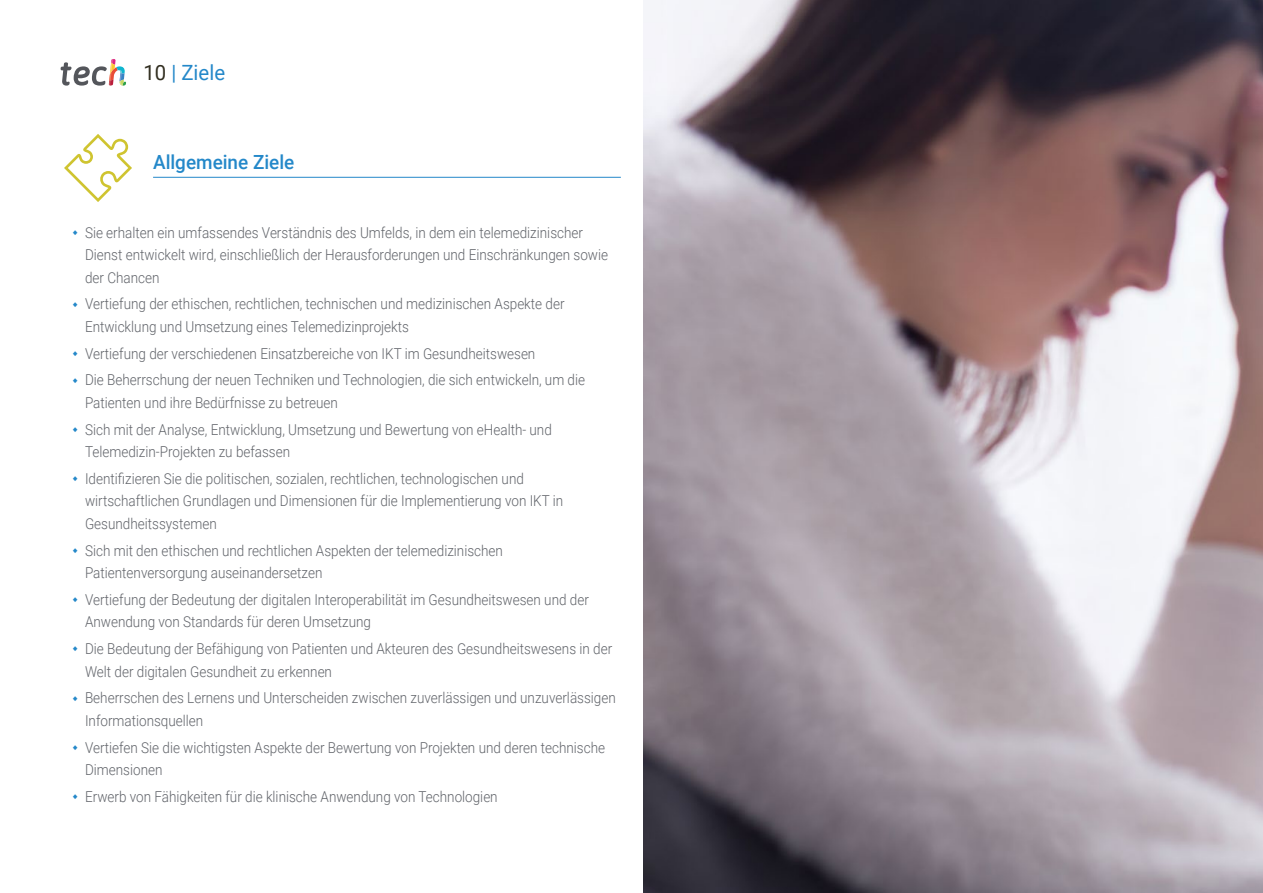
<style>
.page{position:relative;width:1263px;height:893px;background:#fff}
.page>*{position:absolute;margin:0;border:0;box-sizing:border-box;transform-origin:0 0}
.t1{font:21px "Roboto";color:#2488c9}
.t2{font:500 19.5px "Roboto";color:#2488c9}
.t3{font:300 15px/22.5px "Roboto";color:#61646a;scale:.9 1}
.s1{color:#312e20}
</style>
<div class="page">
<hr style="left:153px;top:177px;width:468px;height:1px;background:#2488c9">
<svg style="left:64px;top:134px;width:68px;height:68px"></svg>
<svg style="left:61px;top:59px;width:65px;height:27px"></svg>
<img style="left:643px;top:0;width:620px;height:893px">
<h1 class="t1" style="left:144px;top:57px;width:83px"><span class="s1">10</span> | Ziele</h1>
<h2 class="t2" style="left:153px;top:148px;width:143px">Allgemeine Ziele</h2>
<p class="t3" style="left:85px;top:220px;width:583px">Sie erhalten ein umfassendes Verständnis des Umfelds, in dem ein telemedizinischer<br>Dienst entwickelt wird, einschließlich der Herausforderungen und Einschränkungen sowie der Chancen</p>
<p class="t3" style="left:85px;top:292px;width:534px">Vertiefung der ethischen, rechtlichen, technischen und medizinischen Aspekte der<br>Entwicklung und Umsetzung eines Telemedizinprojekts</p>
<p class="t3" style="left:85px;top:339px;width:557px;line-height:26.7px">Vertiefung der verschiedenen Einsatzbereiche von IKT im Gesundheitswesen<br>Die Beherrschung der neuen Techniken und Technologien, die sich entwickeln, um die</p>
<p class="t3" style="left:85px;top:389px;width:520px;line-height:26.7px">Patienten und ihre Bedürfnisse zu betreuen<br>Sich mit der Analyse, Entwicklung, Umsetzung und Bewertung von eHealth- und</p>
<p class="t3" style="left:85px;top:438px;width:489px;line-height:26.7px">Telemedizin-Projekten zu befassen<br>Identifizieren Sie die politischen, sozialen, rechtlichen, technologischen und</p>
<p class="t3" style="left:85px;top:489px;width:533px">wirtschaftlichen Grundlagen und Dimensionen für die Implementierung von IKT in<br>Gesundheitssystemen</p>
<p class="t3" style="left:85px;top:538px;width:466px">Sich mit den ethischen und rechtlichen Aspekten der telemedizinischen<br>Patientenversorgung auseinandersetzen</p>
<p class="t3" style="left:85px;top:588px;width:561px">Vertiefung der Bedeutung der digitalen Interoperabilität im Gesundheitswesen und der<br>Anwendung von Standards für deren Umsetzung</p>
<p class="t3" style="left:85px;top:637px;width:587px">Die Bedeutung der Befähigung von Patienten und Akteuren des Gesundheitswesens in der<br>Welt der digitalen Gesundheit zu erkennen</p>
<p class="t3" style="left:85px;top:686px;width:591px">Beherrschen des Lernens und Unterscheiden zwischen zuverlässigen und unzuverlässigen<br>Informationsquellen</p>
<p class="t3" style="left:85px;top:735px;width:579px">Vertiefen Sie die wichtigsten Aspekte der Bewertung von Projekten und deren technische<br>Dimensionen</p>
<p class="t3" style="left:85px;top:785px;width:460px">Erwerb von Fähigkeiten für die klinische Anwendung von Technologien</p>
</div>
